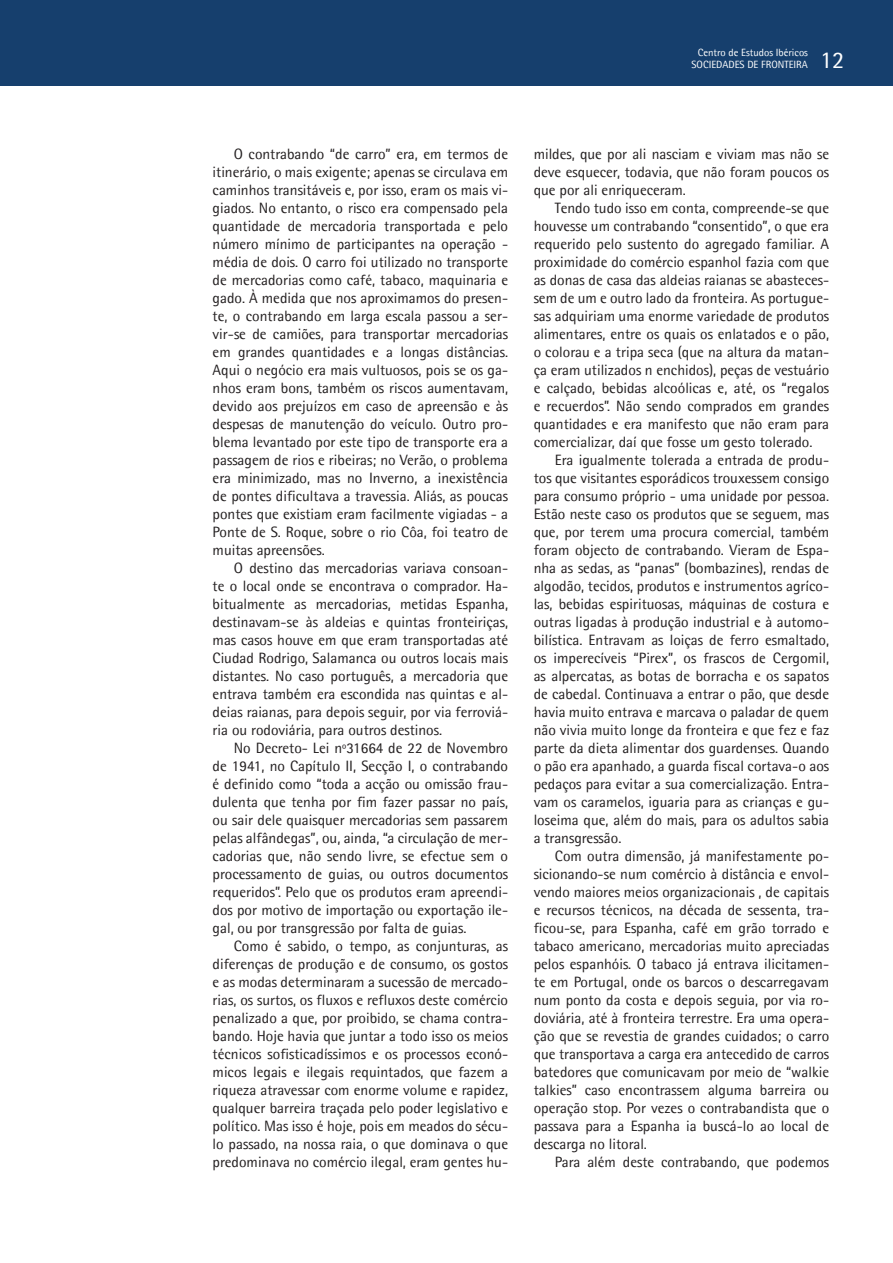
<style>
.page{position:relative;width:893px;height:1263px;background:#fff}
.page>*{position:absolute;margin:0;border:0;box-sizing:border-box;transform-origin:0 0}
.t1{font:24px "Agfa Rotis Semisans";color:#fff}
.t2{font:15px/18px "Agfa Rotis Semisans";color:#231f20;text-align:justify}
.t3{font:10.5px/12.6px "Agfa Rotis Semisans";color:#fff;text-align:center}
</style>
<div class="page">
<div style="left:0;top:0;width:893px;height:85px;background:#163f6d"></div>
<p class="t3" style="left:691px;top:46px;width:118px">Centro de Estudos Ibéricos<br>Sociedades de Frontei ra</p>
<h1 class="t1" style="left:820px;top:46px;width:11px">12</h1>
<p class="t2" style="left:213px;top:145px;width:297px;text-indent:21px">O contrabando “de carro” era, em termos de itinerário, o mais exigente; apenas se circulava em caminhos transitáveis e, por isso, eram os mais vi&shy;giados. No entanto, o risco era compensado pela quantidade de mercadoria transportada e pelo número mínimo de participantes na operação - média de dois. O carro foi utilizado no transporte de mercadorias como café, tabaco, maquinaria e gado. À medida que nos aproximamos do presen&shy;te, o contrabando em larga escala passou a ser&shy;vir-se de camiões, para transportar mercadorias em grandes quantidades e a longas distâncias.<br>Aqui o negócio era mais vultuosos, pois se os ga&shy;nhos eram bons, também os riscos aumentavam, devido aos prejuízos em caso de apreensão e às despesas de manutenção do veículo. Outro pro&shy;blema levantado por este tipo de transporte era a passagem de rios e ribeiras; no Verão, o problema era minimizado, mas no Inverno, a inexistência de pontes dificultava a travessia. Aliás, as poucas pontes que existiam eram facilmente vigiadas - a Ponte de S. Roque, sobre o rio Côa, foi teatro de muitas apreensões.</p>
<p class="t2" style="left:213px;top:559px;width:297px;text-indent:21px">O destino das mercadorias variava consoan&shy;te o local onde se encontrava o comprador. Ha&shy;bitualmente as mercadorias, metidas Espanha, destinavam-se às aldeias e quintas fronteiriças, mas casos houve em que eram transportadas até Ciudad Rodrigo, Salamanca ou outros locais mais distantes. No caso português, a mercadoria que entrava também era escondida nas quintas e al&shy;deias raianas, para depois seguir, por via ferroviá&shy;ria ou rodoviária, para outros destinos.</p>
<p class="t2" style="left:213px;top:739px;width:297px;text-indent:21px">N o Decreto- Lei nº31 664 de 22 de N ovembro de 1 941 , no Capítulo II, Secção I, o contrabando é definido como “toda a acção ou omissão frau&shy;dulenta que tenha por fim fazer passar no país, ou sair dele quaisquer mercadorias sem passarem pelas alfândegas”, ou, ainda, “a circulação de mer&shy;cadorias que, não sendo livre, se efectue sem o processamento de guias, ou outros documentos requeridos”. Pelo que os produtos eram apreendi&shy;dos por motivo de importação ou exportação ile&shy;gal, ou por transgressão por falta de guias.</p>
<p class="t2" style="left:213px;top:937px;width:297px;text-indent:21px">Como é sabido, o tempo, as conjunturas, as diferenças de produção e de consumo, os gostos e as modas determinaram a sucessão de mercado&shy;rias, os surtos, os fluxos e refluxos deste comércio penalizado a que, por proibido, se chama contra&shy;bando. Hoje havia que juntar a todo isso os meios técnicos sofisticadíssimos e os processos econó&shy;micos legais e ilegais requintados, que fazem a riqueza atravessar com enorme volume e rapidez, qualquer barreira traçada pelo poder legislativo e político. Mas isso é hoje, pois em meados do sécu&shy;lo passado, na nossa raia, o que dominava o que predominava no comércio ilegal, eram gentes hu-</p>
<p class="t2" style="left:534px;top:145px;width:297px">mildes, que por ali nasciam e viviam mas não se deve esquecer, todavia, que não foram poucos os que por ali enriqueceram.</p>
<p class="t2" style="left:534px;top:199px;width:297px;text-indent:21px">Tendo tudo isso em conta, compreende-se que houvesse um contrabando “consentido”, o que era requerido pelo sustento do agregado familiar. A proximidade do comércio espanhol fazia com que as donas de casa das aldeias raianas se abasteces&shy;sem de um e outro lado da fronteira. As portugue&shy;sas adquiriam uma enorme variedade de produtos alimentares, entre os quais os enlatados e o pão, o colorau e a tripa seca (que na altura da matan&shy;ça eram utilizados n enchidos), peças de vestuário e calçado, bebidas alcoólicas e, até, os “regalos e recuerdos”. Não sendo comprados em grandes quantidades e era manifesto que não eram para comercializar, daí que fosse um gesto tolerado.</p>
<p class="t2" style="left:534px;top:451px;width:297px;text-indent:21px">Era igualmente tolerada a entrada de produ&shy;tos que visitantes esporádicos trouxessem consigo para consumo próprio - uma unidade por pessoa.<br>Estão neste caso os produtos que se seguem, mas que, por terem uma procura comercial, também foram objecto de contrabando. Vieram de Espa&shy;nha as sedas, as “panas” (bombazines), rendas de algodão, tecidos, produtos e instrumentos agríco&shy;las, bebidas espirituosas, máquinas de costura e outras ligadas à produção industrial e à automo&shy;bilística. Entravam as loiças de ferro esmaltado, os imperecíveis “Pirex”, os frascos de Cergomil, as alpercatas, as botas de borracha e os sapatos de cabedal. Continuava a entrar o pão, que desde havia muito entrava e marcava o paladar de quem não vivia muito longe da fronteira e que fez e faz parte da dieta alimentar dos guardenses. Quando o pão era apanhado, a guarda fiscal cortava-o aos pedaços para evitar a sua comercialização. Entra&shy;vam os caramelos, iguaria para as crianças e gu&shy;loseima que, além do mais, para os adultos sabia a transgressão.</p>
<p class="t2" style="left:534px;top:847px;width:297px;text-indent:21px">Com outra dimensão, já manifestamente po&shy;sicionando-se num comércio à distância e envol&shy;vendo maiores meios organizacionais , de capitais e recursos técnicos, na década de sessenta, tra&shy;ficou-se, para Espanha, café em grão torrado e tabaco americano, mercadorias muito apreciadas pelos espanhóis. O tabaco já entrava ilicitamen&shy;te em Portugal, onde os barcos o descarregavam num ponto da costa e depois seguia, por via ro&shy;doviária, até à fronteira terrestre. Era uma opera&shy;ção que se revestia de grandes cuidados; o carro que transportava a carga era antecedido de carros batedores que comunicavam por meio de “walkie talkies” caso encontrassem alguma barreira ou operação stop. Por vezes o contrabandista que o passava para a Espanha ia buscá-lo ao local de descarga no litoral.</p>
<p class="t2" style="left:555px;top:1153px;width:276px">Para além deste contrabando, que podemos</p>
</div>
